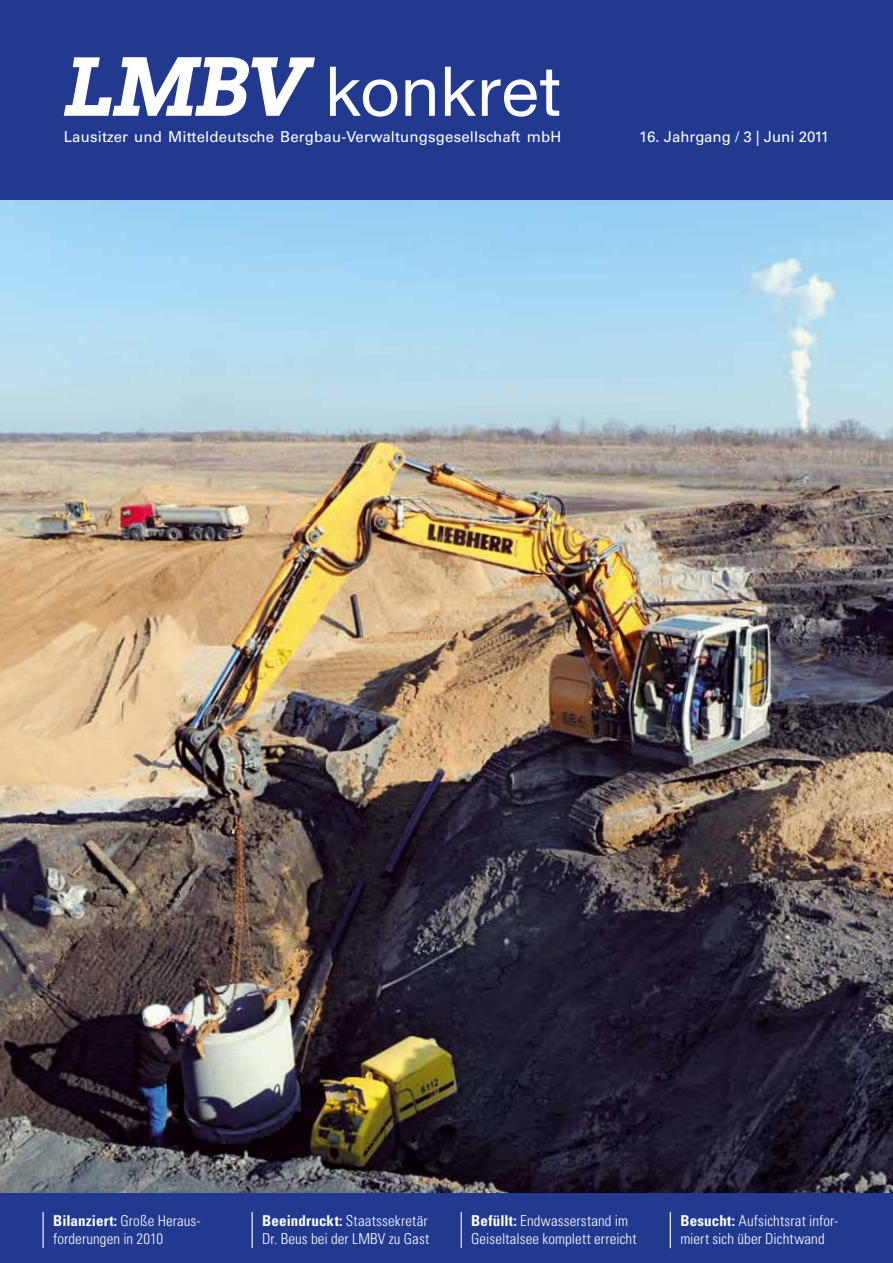
<style>
.page{position:relative;width:893px;height:1263px;background:#fff}
.page>*{position:absolute;margin:0;border:0;box-sizing:border-box;transform-origin:0 0}
.t1{font:68.85px "Helvetica Neue LT Std";letter-spacing:.015em;color:#fff}
.t2{font:300 condensed 15px/18px "Univers LT Std";letter-spacing:.005em;color:#fff}
.t3{font:15px "Univers LT Std";letter-spacing:.01em;color:#fff}
.s1{font-weight:700}
</style>
<div class="page">
<img style="left:0;top:200px;width:893px;height:993px">
<div style="left:0;top:0;width:893px;height:200px;background:#213a8f"></div>
<svg style="left:64px;top:57px;width:251px;height:59px"></svg>
<div style="left:0;top:1193px;width:893px;height:70px;background:#213a8f"></div>
<hr style="left:252px;top:1212px;width:1px;height:36px;background:#fff">
<hr style="left:461px;top:1212px;width:1px;height:36px;background:#fff">
<hr style="left:670px;top:1212px;width:1px;height:36px;background:#fff">
<hr style="left:43px;top:1212px;width:1px;height:36px;background:#fff">
<h1 class="t1" style="left:325px;top:50px;width:238px">konkret</h1>
<p class="t3" style="left:64px;top:128px;width:499px">Lausitzer und Mitteldeutsche Bergbau-Verwaltungsgesellschaft mbH</p>
<p class="t3" style="left:639px;top:128px;width:192px">16. Jahrgang / 3 | Juni 2011</p>
<p class="t2" style="left:53px;top:1212px;width:149px"><span class="s1">Bilanziert:</span> Große Heraus&shy;forderungen in 2010</p>
<p class="t2" style="left:262px;top:1212px;width:169px"><span class="s1">Beeindruckt:</span> Staatssekretär<br>Dr. Beus bei der LMBV zu Gast</p>
<p class="t2" style="left:471px;top:1212px;width:167px"><span class="s1">Befüllt:</span> Endwasserstand im<br>Geiseltalsee komplett erreicht</p>
<p class="t2" style="left:680px;top:1212px;width:159px"><span class="s1">Besucht:</span> Aufsichtsrat infor&shy;miert sich über Dichtwand</p>
</div>
